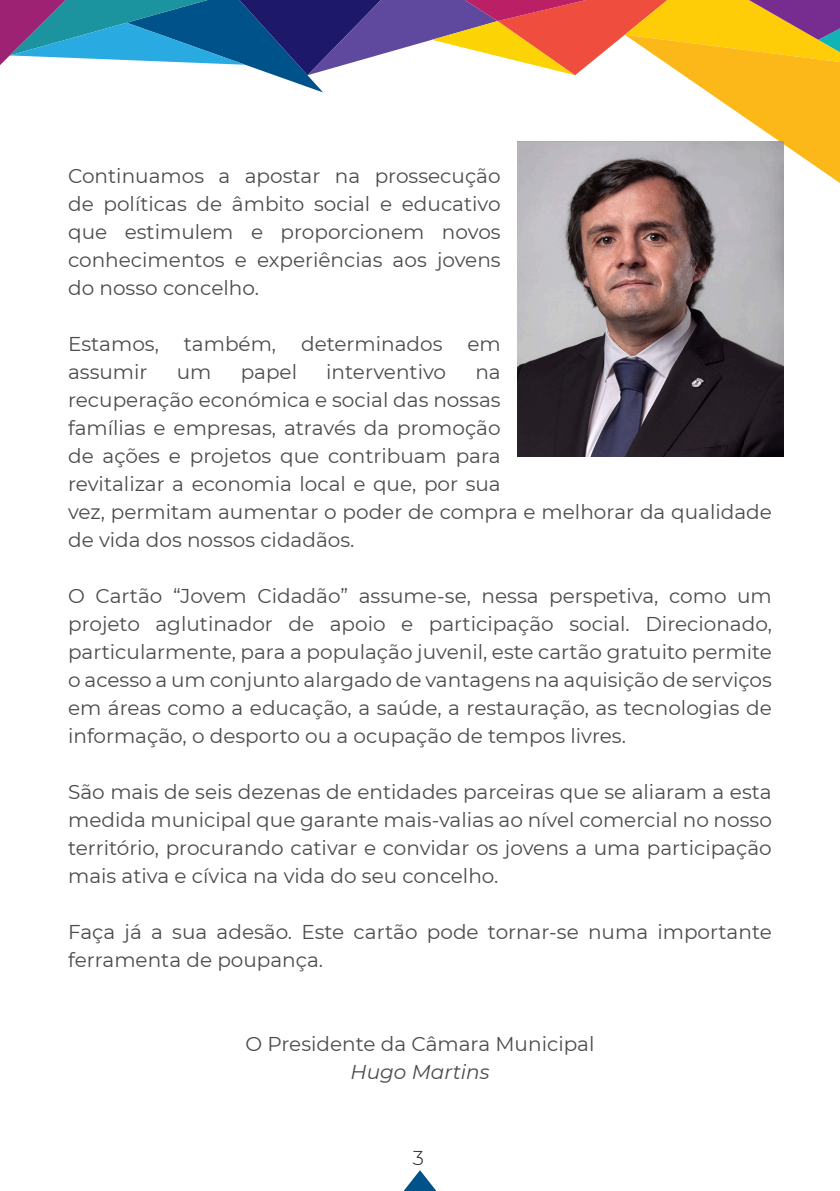
<style>
.page{position:relative;width:840px;height:1191px;background:#fff}
.page>*{position:absolute;margin:0;border:0;box-sizing:border-box;transform-origin:0 0}
.texto_contactos{font:20px/28px "Montserrat";color:#4b4c4d;text-align:justify}
.texto_contactos-2{font:italic 20px "Montserrat";color:#4b4c4d}
.t1{font:300 20px "Montserrat";color:#231f20}
</style>
<div class="page">
<svg style="left:0;top:0;width:839px;height:193px"></svg>
<svg style="left:403px;top:1170px;width:34px;height:21px"></svg>
<img style="left:517px;top:142px;width:265px;height:314px">
<p class="texto_contactos" style="left:68px;top:161px;width:434px">Continuamos a apostar na prossecução de políticas de âmbito social e educativo que estimulem e proporcionem novos conhecimentos e experiências aos jovens do nosso concelho.</p>
<p class="texto_contactos" style="left:68px;top:329px;width:434px">Estamos, também, determinados em assumir</p>
<p class="texto_contactos" style="left:177px;top:357px;width:36px">um</p>
<p class="texto_contactos" style="left:240px;top:357px;width:58px">papel</p>
<p class="texto_contactos" style="left:326px;top:357px;width:121px">interventivo</p>
<p class="texto_contactos" style="left:68px;top:357px;width:705px;text-align:left;text-indent:407px">na<br>recuperação económica e social das nossas<br>famílias e empresas, através da promoção<br>de ações e projetos que contribuam para<br>revitalizar a economia local e que, por sua<br>vez, permitam aumentar o poder de compra e melhorar da qualidade de vida dos nossos cidadãos.</p>
<p class="texto_contactos" style="left:68px;top:581px;width:705px">O Cartão “Jovem Cidadão” assume-se, nessa perspetiva, como um projeto aglutinador de apoio e participação social. Direcionado, particularmente, para a população juvenil, este cartão gratuito permite o acesso a um conjunto alargado de vantagens na aquisição de serviços em áreas como a educação, a saúde, a restauração, as tecnologias de informação, o desporto ou a ocupação de tempos livres.</p>
<p class="texto_contactos" style="left:68px;top:777px;width:704px">São mais de seis dezenas de entidades parceiras que se aliaram a esta medida municipal que garante mais-valias ao nível comercial no nosso território, procurando cativar e convidar os jovens a uma participação mais ativa e cívica na vida do seu concelho.</p>
<p class="texto_contactos" style="left:68px;top:917px;width:704px">Faça já a sua adesão. Este cartão pode tornar-se numa importante ferramenta de poupança.</p>
<p class="texto_contactos" style="left:245px;top:1029px;width:350px">O Presidente da Câmara Municipal</p>
<p class="texto_contactos-2" style="left:350px;top:1058px;width:141px">Hugo Martins</p>
<p class="t1" style="left:413px;top:1144px;width:13px">3</p>
</div>
